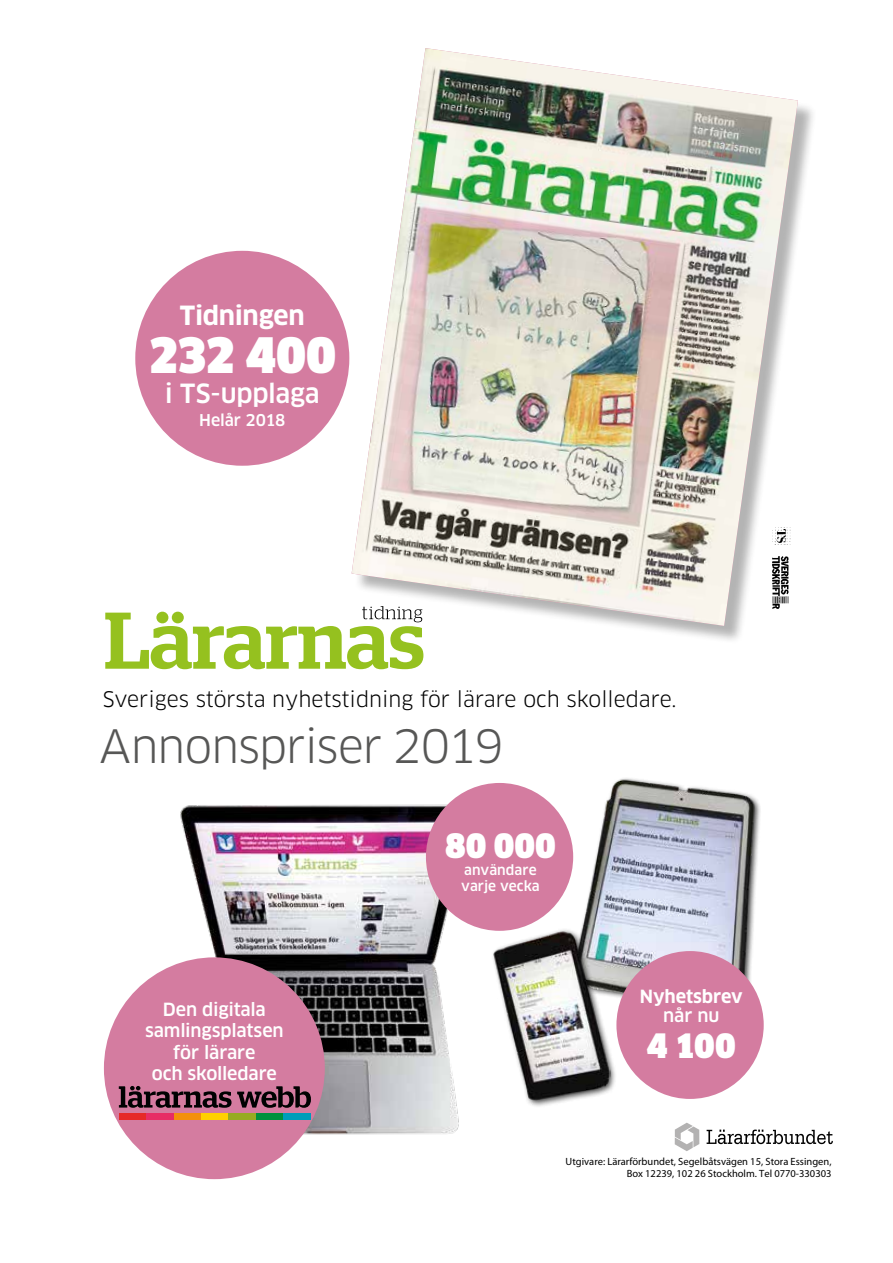
<style>
.page{position:relative;width:893px;height:1263px;background:#fff}
.page>*{position:absolute;margin:0;border:0;box-sizing:border-box;transform-origin:0 0}
.t1{font:900 47.7px "Clan";letter-spacing:-.02em;color:#fff}
.t2{font:45px "Clan";letter-spacing:-.025em;color:#575756}
.t3{font:900 32.85px "Clan";color:#fff}
.t4{font:500 25.8px "Clan";letter-spacing:-.01em;color:#fff}
.t5{font:700 25.8px "Clan";letter-spacing:-.01em;color:#fff}
.t6{font:21px "Clan";color:#000}
.t7{font:500 17.85px/21.3px "Clan";letter-spacing:-.01em;color:#fff;text-align:center}
.t8{font:700 17.85px "Clan";letter-spacing:-.005em;color:#fff}
.t9{font:500 15.9px "Clan";letter-spacing:-.005em;color:#fff}
.t10{font:500 13.65px/16.4px "Clan";color:#fff}
.t11{font:10.5px/12.6px "Myriad Pro";color:#000;text-align:right}
</style>
<div class="page">
<svg style="left:105px;top:611px;width:318px;height:58px"></svg>
<img style="left:174px;top:800px;width:300px;height:343px">
<img style="left:572px;top:778px;width:189px;height:225px">
<div style="left:426px;top:783px;width:147px;height:148px;background:#d47ca0;border-radius:50%"></div>
<div style="left:104px;top:957px;width:221px;height:222px;background:#d47ca0;border-radius:50%"></div>
<div style="left:119px;top:1113px;width:28px;height:6px;background:#e62a28"></div>
<div style="left:147px;top:1113px;width:27px;height:6px;background:#e72d65"></div>
<div style="left:174px;top:1113px;width:27px;height:6px;background:#f3900c"></div>
<div style="left:201px;top:1113px;width:28px;height:6px;background:#ffd100"></div>
<div style="left:229px;top:1113px;width:27px;height:6px;background:#97ab22"></div>
<div style="left:256px;top:1113px;width:27px;height:6px;background:#00913d"></div>
<div style="left:283px;top:1113px;width:28px;height:6px;background:#009db9"></div>
<svg style="left:119px;top:1086px;width:192px;height:22px"></svg>
<div style="left:491px;top:928px;width:126px;height:179px;background:#000;opacity:.75"></div>
<img style="left:491px;top:928px;width:119px;height:175px">
<div style="left:616px;top:951px;width:148px;height:148px;background:#d47ca0;border-radius:50%"></div>
<svg style="left:707px;top:1129px;width:126px;height:15px"></svg>
<svg style="left:675px;top:1123px;width:24px;height:28px"></svg>
<div style="left:354px;top:51px;width:463px;height:593px;background:#000;opacity:.3"></div>
<img style="left:352px;top:48px;width:446px;height:578px">
<img style="left:772px;top:556px;width:18px;height:53px">
<img style="left:771px;top:526px;width:19px;height:19px">
<div style="left:135px;top:251px;width:214px;height:215px;background:#d47ca0;border-radius:50%"></div>
<h3 class="t5" style="left:180px;top:300px;width:127px">Tidningen</h3>
<h1 class="t1" style="left:148px;top:326px;width:189px">232 400</h1>
<h3 class="t4" style="left:165px;top:377px;width:157px">i TS-upplaga</h3>
<h3 class="t9" style="left:199px;top:411px;width:88px">Helår 2018</h3>
<h3 class="t6" style="left:103px;top:686px;width:575px">Sveriges största nyhetstidning för lärare och skolledare.</h3>
<h2 class="t2" style="left:100px;top:719px;width:406px">Annonspriser 2019</h2>
<h3 class="t7" style="left:145px;top:999px;width:140px">Den digitala samlingsplatsen för lärare<br>och skolledare</h3>
<h3 class="t3" style="left:445px;top:826px;width:112px">80 000</h3>
<h3 class="t10" style="left:461px;top:862px;width:80px">användare varje vecka</h3>
<h3 class="t8" style="left:640px;top:985px;width:105px">Nyhetsbrev</h3>
<h3 class="t7" style="left:663px;top:1005px;width:58px">når nu</h3>
<h3 class="t3" style="left:647px;top:1025px;width:90px">4 100</h3>
<p class="t11" style="left:566px;top:1155px;width:267px">Utgivare: Lärarförbundet, Segelbåtsvägen 15, Stora Essingen,<br>Box 12239, 102 26 Stockholm. Tel 0770-330303</p>
</div>
